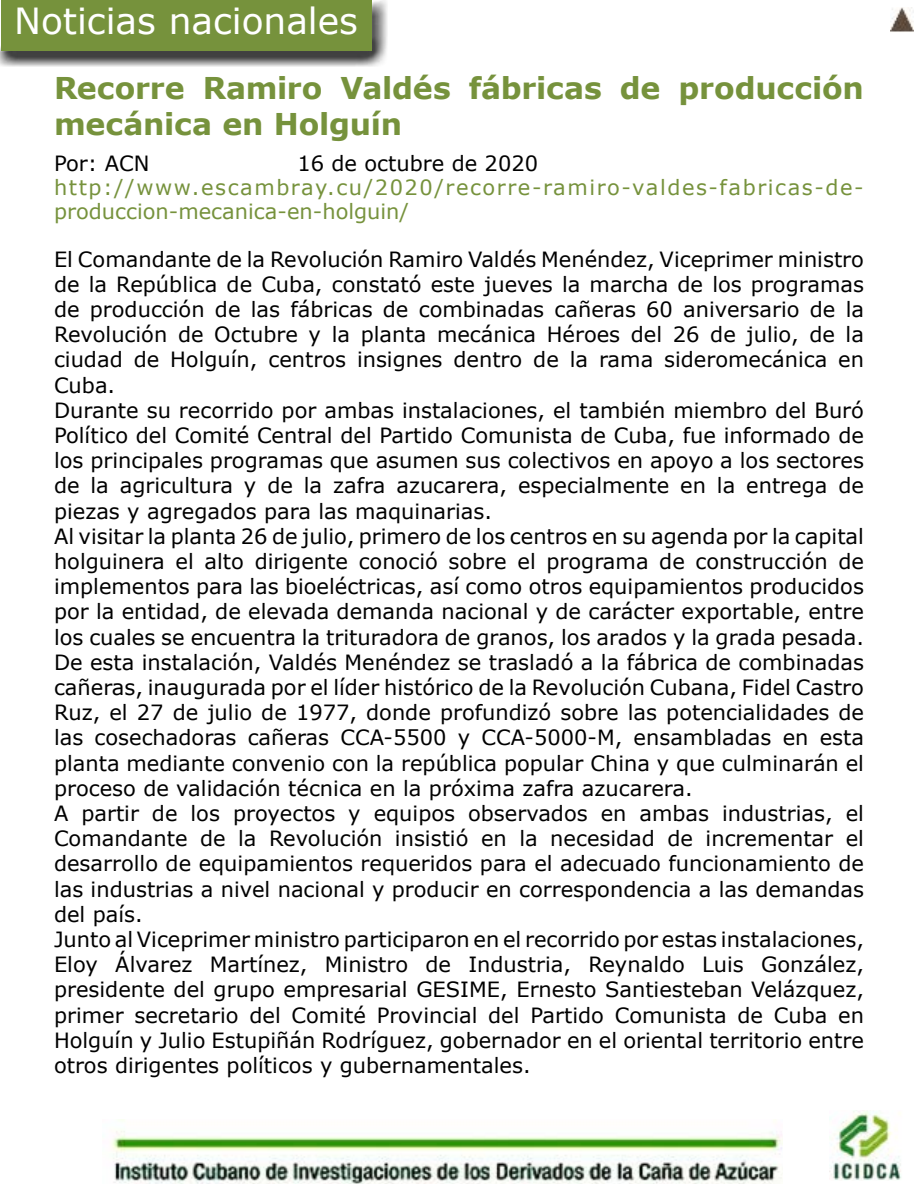
<style>
.page{position:relative;width:918px;height:1188px;background:#fff}
.page>*{position:absolute;margin:0;border:0;box-sizing:border-box;transform-origin:0 0}
.t1{font:36px "Verdana";color:#fff}
.t2{font:700 30px/36px "Verdana";letter-spacing:-.01em;color:#76923c}
.t3{font:21px/25.2px "Verdana";color:#000}
.t4{font:21px/24px "Verdana";letter-spacing:.075em;color:#76923c}
</style>
<div class="page">
<img style="left:831px;top:1110px;width:70px;height:70px">
<img style="left:111px;top:1119px;width:672px;height:65px">
<img style="left:891px;top:7px;width:23px;height:25px">
<div style="left:0;top:0;width:387px;height:67px;background:#000;opacity:.75"></div>
<div style="left:2px;top:0;width:370px;height:51px;background:#76923c"></div>
<h1 class="t1" style="left:14px;top:-4px;width:345px">Noticias nacionales</h1>
<h2 class="t2" style="left:54px;top:69px;width:811px">Recorre Ramiro Valdés fábricas de producción mecánica en Holguín</h2>
<p class="t3" style="left:54px;top:151px;width:97px">Por: ACN</p>
<p class="t3" style="left:297px;top:151px;width:242px">16 de octubre de 2020</p>
<p class="t4" style="left:54px;top:176px;width:811px">http://www.escambray.cu/2020/recorre-ramiro-valdes-fabricas-de&shy;produccion-mecanica-en-holguin/</p>
<p class="t3" style="left:54px;top:246px;width:812px">El Comandante de la Revolución Ramiro Valdés Menéndez, Viceprimer ministro de la República de Cuba, constató este jueves la marcha de los programas de producción de las fábricas de combinadas cañeras 60 aniversario de la Revolución de Octubre y la planta mecánica Héroes del 26 de julio, de la ciudad de Holguín, centros insignes dentro de la rama sideromecánica en Cuba.<br>Durante su recorrido por ambas instalaciones, el también miembro del Buró Político del Comité Central del Partido Comunista de Cuba, fue informado de los principales programas que asumen sus colectivos en apoyo a los sectores de la agricultura y de la zafra azucarera, especialmente en la entrega de piezas y agregados para las maquinarias.<br>Al visitar la planta 26 de julio, primero de los centros en su agenda por la capital holguinera el alto dirigente conoció sobre el programa de construcción de implementos para las bioeléctricas, así como otros equipamientos producidos por la entidad, de elevada demanda nacional y de carácter exportable, entre los cuales se encuentra la trituradora de granos, los arados y la grada pesada.<br>De esta instalación, Valdés Menéndez se trasladó a la fábrica de combinadas cañeras, inaugurada por el líder histórico de la Revolución Cubana, Fidel Castro Ruz, el 27 de julio de 1977, donde profundizó sobre las potencialidades de las cosechadoras cañeras CCA-5500 y CCA-5000-M, ensambladas en esta planta mediante convenio con la república popular China y que culminarán el proceso de validación técnica en la próxima zafra azucarera.<br>A partir de los proyectos y equipos observados en ambas industrias, el Comandante de la Revolución insistió en la necesidad de incrementar el desarrollo de equipamientos requeridos para el adecuado funcionamiento de las industrias a nivel nacional y producir en correspondencia a las demandas del país.<br>Junto al Viceprimer ministro participaron en el recorrido por estas instalaciones, Eloy Álvarez Martínez, Ministro de Industria, Reynaldo Luis González, presidente del grupo empresarial GESIME, Ernesto Santiesteban Velázquez, primer secretario del Comité Provincial del Partido Comunista de Cuba en Holguín y Julio Estupiñán Rodríguez, gobernador en el oriental territorio entre otros dirigentes políticos y gubernamentales.</p>
</div>
